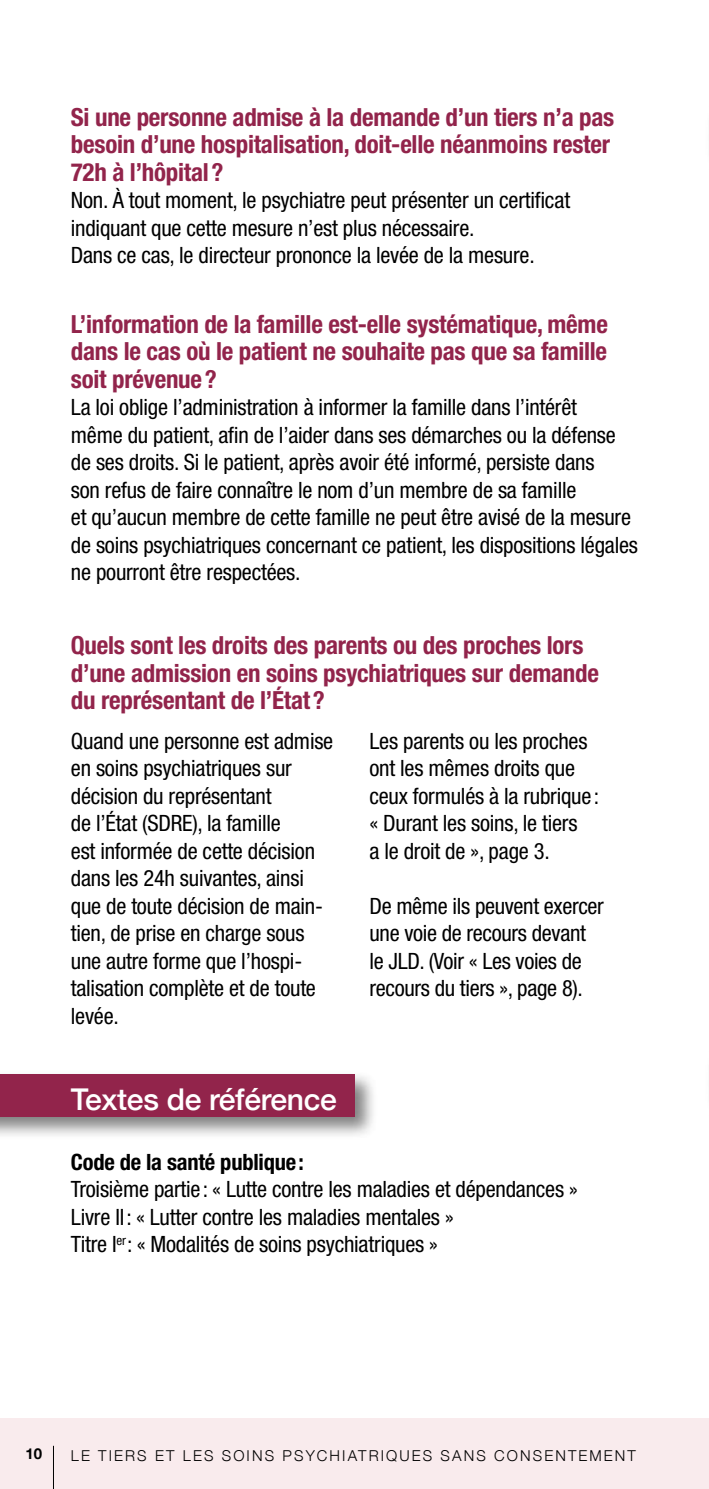
<style>
.page{position:relative;width:709px;height:1489px;background:#fff}
.page>*{position:absolute;margin:0;border:0;box-sizing:border-box;transform-origin:0 0}
.PETIT_TITRE_BLANC_DS{font:500 30px "Helvetica Neue";letter-spacing:-.01em;color:#fff}
.INTERTITRE_COULEUR{font:700 condensed 25px/27.5px "Helvetica Neue";letter-spacing:-.01em;color:#92244b}
.TEXTE_NORMAL_NOIR{font:condensed 22.5px/27.5px "Helvetica Neue";letter-spacing:-.01em;color:#000}
.INTERTITRE_COULEUR-2{font:condensed 22.5px/27.5px "Helvetica Neue";letter-spacing:-.01em;color:#000}
.t1{font:300 15px "Helvetica Neue";letter-spacing:.14em;color:#000}
.t2{font:700 15px "Helvetica Neue";color:#000}
.s1{font-weight:700}
</style>
<div class="page">
<div style="left:0;top:1417px;width:709px;height:71px;background:#f9ebed"></div>
<hr style="left:708px;top:106px;width:1px;height:43px;background:#92244b">
<hr style="left:708px;top:1051px;width:1px;height:43px;background:#92244b">
<div style="left:0;top:1070px;width:378px;height:70px;background:#000;opacity:.5"></div>
<div style="left:0;top:1074px;width:354px;height:42px;background:#92244b"></div>
<hr style="left:53px;top:1445px;width:1px;height:43px;background:#000">
<p class="INTERTITRE_COULEUR" style="left:71px;top:103px;width:545px">Si une personne admise à la demande d’un tiers n’a pas besoin d’une hospitalisation, doit-elle néanmoins rester<br>72h à l’hôpital?</p>
<p class="TEXTE_NORMAL_NOIR" style="left:71px;top:186px;width:501px">Non. À tout moment, le psychiatre peut présenter un certificat indiquant que cette mesure n’est plus nécessaire.<br>Dans ce cas, le directeur prononce la levée de la mesure.</p>
<p class="INTERTITRE_COULEUR" style="left:71px;top:309px;width:538px;text-align:justify">L’information de la famille est-elle systématique, même dans le cas où le patient ne souhaite pas que sa famille soit prévenue?</p>
<p class="TEXTE_NORMAL_NOIR" style="left:71px;top:393px;width:568px">La loi oblige l’administration à informer la famille dans l’intérêt<br>même du patient, afin de l’aider dans ses démarches ou la défense de ses droits. Si le patient, après avoir été informé, persiste dans<br>son refus de faire connaître le nom d’un membre de sa famille<br>et qu’aucun membre de cette famille ne peut être avisé de la mesure de soins psychiatriques concernant ce patient, les dispositions légales ne pourront être respectées.</p>
<p class="INTERTITRE_COULEUR" style="left:71px;top:631px;width:529px">Quels sont les droits des parents ou des proches lors d’une admission en soins psychiatriques sur demande du représentant de l’État?</p>
<p class="TEXTE_NORMAL_NOIR" style="left:71px;top:726px;width:264px">Quand une personne est admise en soins psychiatriques sur décision du représentant<br>de l’État (SDRE), la famille<br>est informée de cette décision dans les 24h suivantes, ainsi que de toute décision de main&shy;tien, de prise en charge sous une autre forme que l’hospi&shy;talisation complète et de toute levée.</p>
<p class="TEXTE_NORMAL_NOIR" style="left:369px;top:726px;width:231px">Les parents ou les proches ont les mêmes droits que ceux formulés à la rubrique: « Durant les soins, le tiers<br>a le droit de », page 3.</p>
<p class="TEXTE_NORMAL_NOIR" style="left:369px;top:892px;width:236px">De même ils peuvent exercer une voie de recours devant le JLD. (Voir « Les voies de recours du tiers », page 8).</p>
<p class="PETIT_TITRE_BLANC_DS" style="left:71px;top:1075px;width:267px">Textes de référence</p>
<p class="INTERTITRE_COULEUR-2" style="left:71px;top:1147px;width:508px"><span class="s1">Code de la santé publique:<br></span>Troisième partie: « Lutte contre les maladies et dépendances »<br>Livre II: « Lutter contre les maladies mentales »</p>
<p class="INTERTITRE_COULEUR-2" style="left:71px;top:1230px;width:369px">Titre I<sup>er</sup>: « Modalités de soins psychiatriques »</p>
<p class="t2" style="left:26px;top:1441px;width:18px">10</p>
<p class="t1" style="left:71px;top:1443px;width:566px">LE TIERS ET LES SOINS PSYCHIATRIQUES SANS CONSENTEMENT</p>
</div>
